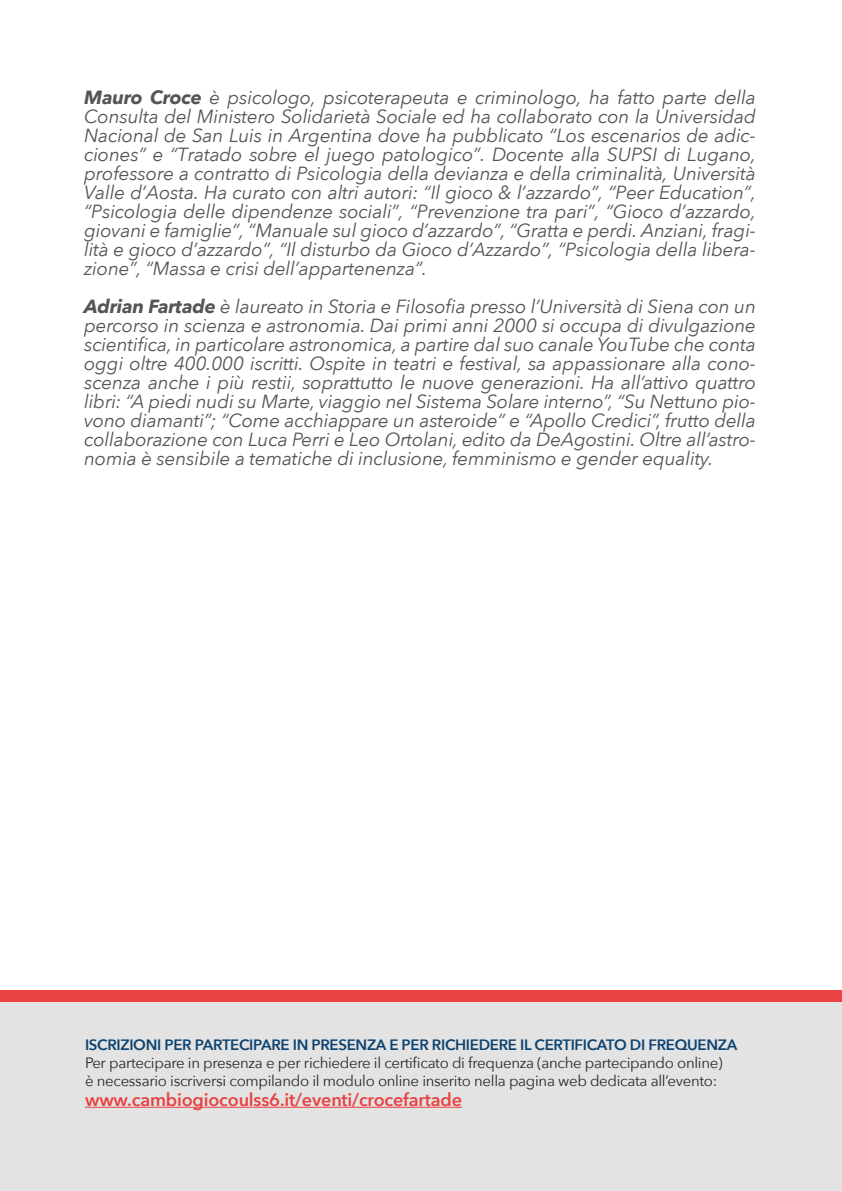
<style>
.page{position:relative;width:842px;height:1191px;background:#fff}
.page>*{position:absolute;margin:0;border:0;box-sizing:border-box;transform-origin:0 0}
.t1{font:italic 19px/19px "Avenir Next";letter-spacing:-.01em;color:#555554;text-align:justify}
.t2{font:600 18px "Avenir Next";letter-spacing:-.01em;color:#e84242}
.t3{font:15px/18px "Avenir Next";letter-spacing:-.02em;color:#282827}
.t4{font:600 15px "Avenir Next";letter-spacing:-.02em;color:#0c4270}
.s1{font-weight:700}
</style>
<div class="page">
<div style="left:0;top:1002px;width:842px;height:189px;background:#e3e3e3"></div>
<div style="left:0;top:990px;width:842px;height:12px;background:#e84242"></div>
<hr style="left:85px;top:1106px;width:377px;height:1px;background:#e84242">
<p class="t1" style="left:84px;top:87px;width:673px"><span class="s1">Mauro Croce</span> è psicologo, psicoterapeuta e criminologo, ha fatto parte della Consulta del Ministero Solidarietà Sociale ed ha collaborato con la Universidad Nacional de San Luis in Argentina dove ha pubblicato “Los escenarios de adic&shy;ciones” e “Tratado sobre el juego patologico”. Docente alla SUPSI di Lugano, professore a contratto di Psicologia della devianza e della criminalità, Università Valle d’Aosta. Ha curato con altri autori: “Il gioco &amp; l’azzardo”, “Peer Education”, “Psicologia delle dipendenze sociali”, “Prevenzione tra pari”, “Gioco d’azzardo, giovani e famiglie”, “Manuale sul gioco d’azzardo”, “Gratta e perdi. Anziani, fragi&shy;lità e gioco d’azzardo”, “Il disturbo da Gioco d’Azzardo”, “Psicologia della libera&shy;zione”, “Massa e crisi dell’appartenenza”.</p>
<p class="t1" style="left:84px;top:296px;width:673px"><span class="s1">Adrian Fartade</span> è laureato in Storia e Filosofia presso l’Università di Siena con un percorso in scienza e astronomia. Dai primi anni 2000 si occupa di divulgazione scientifica, in particolare astronomica, a partire dal suo canale YouTube che conta oggi oltre 400.000 iscritti. Ospite in teatri e festival, sa appassionare alla cono&shy;scenza anche i più restii, soprattutto le nuove generazioni. Ha all’attivo quattro libri: “A piedi nudi su Marte, viaggio nel Sistema Solare interno”, “Su Nettuno pio&shy;vono diamanti”; “Come acchiappare un asteroide” e “Apollo Credici”, frutto della collaborazione con Luca Perri e Leo Ortolani, edito da DeAgostini. Oltre all’astro&shy;nomia è sensibile a tematiche di inclusione, femminismo e gender equality.</p>
<p class="t4" style="left:85px;top:1031px;width:654px">ISCRIZIONI PER PARTECIPARE IN PRESENZA E PER RICHIEDERE IL CERTIFICATO DI FREQUENZA</p>
<p class="t3" style="left:85px;top:1053px;width:639px">Per partecipare in presenza e per richiedere il certificato di frequenza (anche partecipando online) è necessario iscriversi compilando il modulo online inserito nella pagina web dedicata all’evento:</p>
<p class="t2" style="left:85px;top:1084px;width:378px">www.cambiogiocoulss6.it/eventi/crocefartade</p>
</div>
